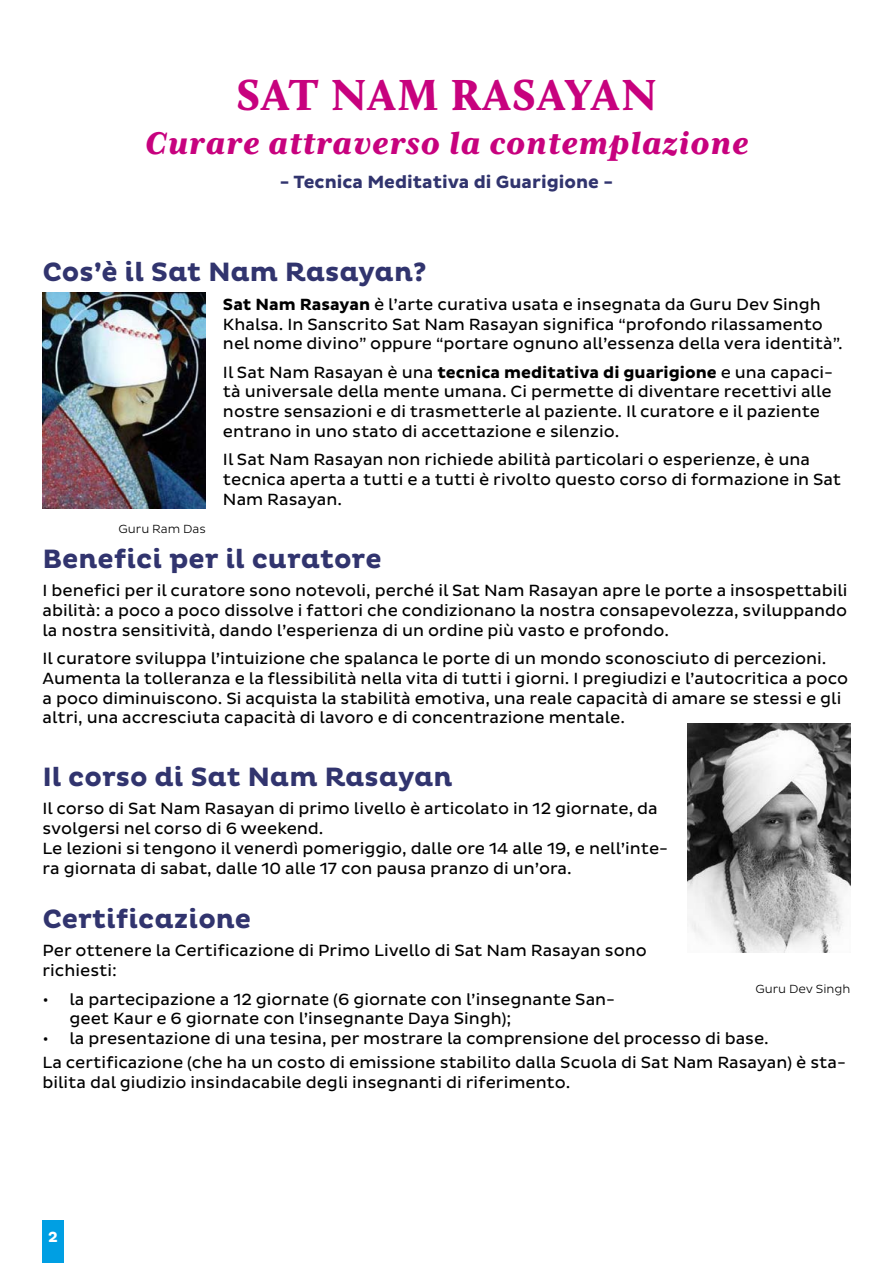
<style>
.page{position:relative;width:893px;height:1263px;background:#fff}
.page>*{position:absolute;margin:0;border:0;box-sizing:border-box;transform-origin:0 0}
.t1{font:900 45px "Calluna";letter-spacing:.035em;color:#c7027e}
.t2{font:italic 800 36px "Mrs Eaves XL Serif OT";letter-spacing:.025em;color:#c7027e}
.t3{font:700 27px "Pluto";color:#31346e}
.t4{font:700 18px "Pluto Sans";color:#31346e}
.t5{font:16.5px/19.8px "Pluto Sans";color:#000}
.t6{font:700 15px "Pluto Sans";color:#fff}
.t7{font:300 12px "Pluto Sans";color:#000}
.s1{font-weight:700}
</style>
<div class="page">
<div style="left:43px;top:1220px;width:21px;height:43px;background:#009fe3"></div>
<img style="left:43px;top:293px;width:163px;height:216px">
<img style="left:687px;top:724px;width:163px;height:228px">
<h1 class="t1" style="left:236px;top:67px;width:422px">SAT NAM RASAYAN</h1>
<h2 class="t2" style="left:145px;top:122px;width:605px">Curare attraverso la contemplazione</h2>
<p class="t4" style="left:280px;top:171px;width:335px">- Tecnica Meditativa di Guarigione -</p>
<h3 class="t3" style="left:43px;top:257px;width:386px">Cos’è il Sat Nam Rasayan?</h3>
<p class="t5" style="left:223px;top:294px;width:621px"><span class="s1">Sat Nam Rasayan</span> è l’arte curativa usata e insegnata da Guru Dev Singh<br>Khalsa. In Sanscrito Sat Nam Rasayan significa “profondo rilassamento nel nome divino” oppure “portare ognuno all’essenza della vera identità”.</p>
<p class="t5" style="left:223px;top:362px;width:612px">Il Sat Nam Rasayan è una <span class="s1">tecnica meditativa di guarigione</span> e una capaci&shy;tà universale della mente umana. Ci permette di diventare recettivi alle nostre sensazioni e di trasmetterle al paziente. Il curatore e il paziente entrano in uno stato di accettazione e silenzio.</p>
<p class="t5" style="left:223px;top:450px;width:620px">Il Sat Nam Rasayan non richiede abilità particolari o esperienze, è una tecnica aperta a tutti e a tutti è rivolto questo corso di formazione in Sat<br>Nam Rasayan.</p>
<h3 class="t3" style="left:43px;top:543px;width:341px">Benefici per il curatore</h3>
<p class="t5" style="left:43px;top:581px;width:806px;text-align:justify">I benefici per il curatore sono notevoli, perché il Sat Nam Rasayan apre le porte a insospettabili abilità: a poco a poco dissolve i fattori che condizionano la nostra consapevolezza, sviluppando la nostra sensitività, dando l’esperienza di un ordine più vasto e profondo.</p>
<p class="t5" style="left:43px;top:649px;width:807px">Il curatore sviluppa l’intuizione che spalanca le porte di un mondo sconosciuto di percezioni.<br>Aumenta la tolleranza e la flessibilità nella vita di tutti i giorni. I pregiudizi e l’autocritica a poco a poco diminuiscono. Si acquista la stabilità emotiva, una reale capacità di amare se stessi e gli altri, una accresciuta capacità di lavoro e di concentrazione mentale.</p>
<h3 class="t3" style="left:43px;top:761px;width:412px">Il corso di Sat Nam Rasayan</h3>
<p class="t5" style="left:43px;top:799px;width:627px">Il corso di Sat Nam Rasayan di primo livello è articolato in 12 giornate, da svolgersi nel corso di 6 weekend.<br>Le lezioni si tengono il venerdì pomeriggio, dalle ore 14 alle 19, e nell’inte&shy;ra giornata di sabat, dalle 10 alle 17 con pausa pranzo di un’ora.</p>
<h3 class="t3" style="left:43px;top:903px;width:210px">Certificazione</h3>
<p class="t5" style="left:43px;top:941px;width:606px">Per ottenere la Certificazione di Primo Livello di Sat Nam Rasayan sono richiesti:</p>
<p class="t5" style="left:70px;top:989px;width:547px;text-indent:-27px">• la partecipazione a 12 giornate (6 giornate con l’insegnante San&shy;geet Kaur e 6 giornate con l’insegnante Daya Singh);</p>
<p class="t5" style="left:43px;top:1027px;width:805px;line-height:24px">• la presentazione di una tesina, per mostrare la comprensione del processo di base.<br>La certificazione (che ha un costo di emissione stabilito dalla Scuola di Sat Nam Rasayan) è sta-</p>
<p class="t5" style="left:43px;top:1073px;width:529px">bilita dal giudizio insindacabile degli insegnanti di riferimento.</p>
<p class="t7" style="left:118px;top:522px;width:89px">Guru Ram Das</p>
<p class="t7" style="left:755px;top:982px;width:97px">Guru Dev Singh</p>
<p class="t6" style="left:48px;top:1228px;width:11px">2</p>
</div>
